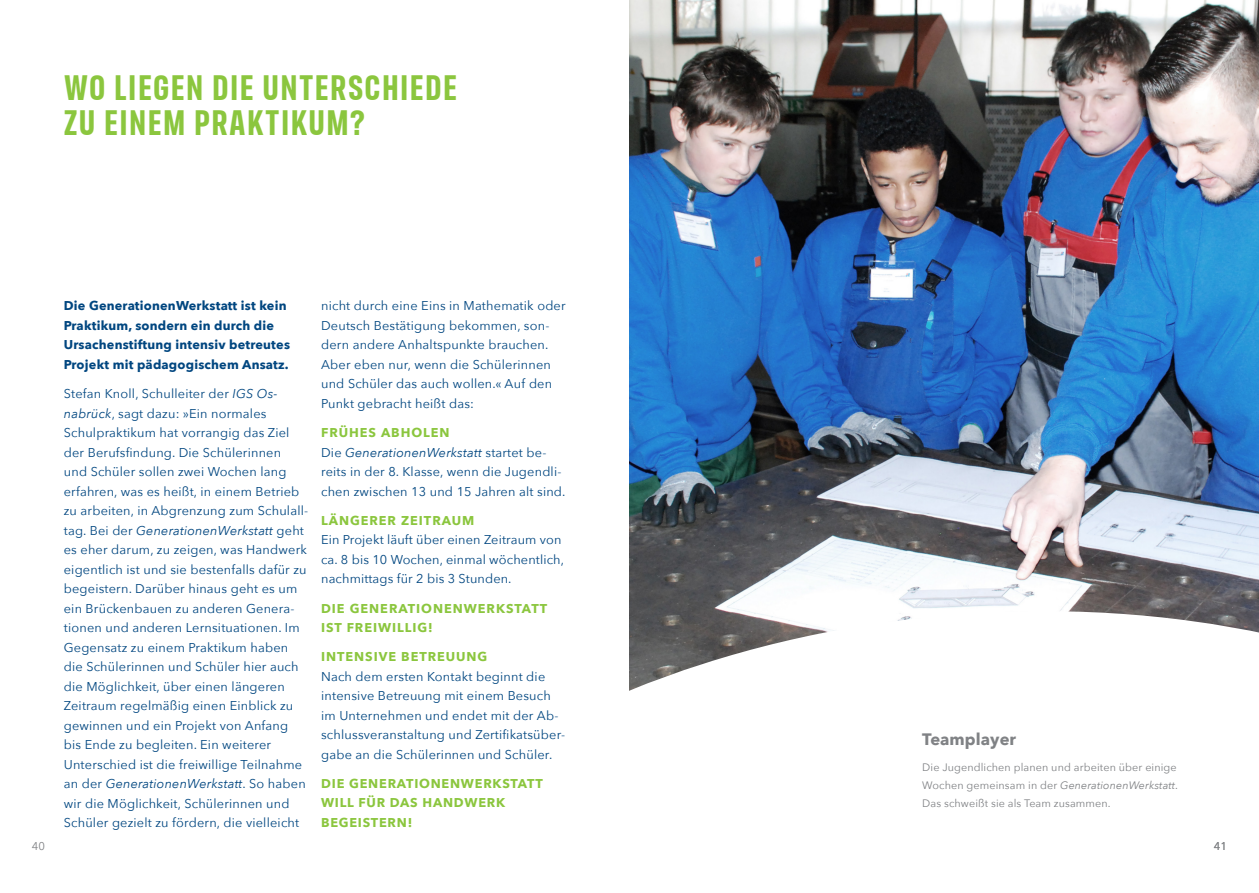
<style>
.page{position:relative;width:1259px;height:893px;background:#fff}
.page>*{position:absolute;margin:0;border:0;box-sizing:border-box;transform-origin:0 0}
.t1{font:700 36px/34.5px "FS Industrie Cd";letter-spacing:.04em;color:#8bc63e}
.t2{font:700 16.5px "Avenir Next";letter-spacing:.005em;color:#808285}
.t3{font:12.75px/19.5px "Avenir Next";letter-spacing:.015em;color:#004680}
.t4{font:700 12.75px/19.5px "Avenir Next";letter-spacing:.075em;color:#8bc63e}
.t5{font:700 12.75px/19.5px "Avenir Next";letter-spacing:.015em;color:#004680}
.t6{font:11.25px "Avenir Next";color:#808285}
.t7{font:10.8px/18px "Avenir Next";letter-spacing:.01em;color:#808285;text-align:justify}
.s1{font-style:italic}
.s2{font-weight:700;color:#8bc63e}
</style>
<div class="page">
<img style="left:629px;top:0;width:630px;height:576px">
<svg style="left:629px;top:576px;width:630px;height:115px"></svg>
<h1 class="t1" style="left:64px;top:70px;width:395px">WO LIEGEN DIE UNTERSCHIEDE<br>ZU EINEM PRAKTIKUM?</h1>
<p class="t5" style="left:64px;top:296px;width:228px">Die GenerationenWerkstatt ist kein Praktikum, sondern ein durch die Ursachenstiftung intensiv betreutes Projekt mit pädagogischem Ansatz.</p>
<p class="t3" style="left:64px;top:383px;width:246px">Stefan Knoll, Schulleiter der <span class="s1">IGS Os&shy;nabrück</span>, sagt dazu: »Ein normales Schulpraktikum hat vorrangig das Ziel der Berufsfindung. Die Schülerinnen<br>und Schüler sollen zwei Wochen lang erfahren, was es heißt, in einem Betrieb zu arbeiten, in Abgrenzung zum Schulall&shy;tag. Bei der <span class="s1">GenerationenWerkstatt</span> geht es eher darum, zu zeigen, was Handwerk eigentlich ist und sie bestenfalls dafür zu begeistern. Darüber hinaus geht es um ein Brückenbauen zu anderen Genera&shy;tionen und anderen Lernsituationen. Im Gegensatz zu einem Praktikum haben die Schülerinnen und Schüler hier auch die Möglichkeit, über einen längeren Zeitraum regelmäßig einen Einblick zu gewinnen und ein Projekt von Anfang bis Ende zu begleiten. Ein weiterer Unterschied ist die freiwillige Teilnahme an der <span class="s1">GenerationenWerkstatt</span>. So haben wir die Möglichkeit, Schülerinnen und Schüler gezielt zu fördern, die vielleicht</p>
<p class="t3" style="left:321px;top:296px;width:246px">nicht durch eine Eins in Mathematik oder Deutsch Bestätigung bekommen, son&shy;dern andere Anhaltspunkte brauchen.<br>Aber eben nur, wenn die Schülerinnen und Schüler das auch wollen.« Auf den Punkt gebracht heißt das:</p>
<p class="t3" style="left:321px;top:422px;width:246px"><span class="s2">FRÜHES ABHOLEN<br></span>Die <span class="s1">GenerationenWerkstatt</span> startet be&shy;reits in der 8. Klasse, wenn die Jugendli&shy;chen zwischen 13 und 15 Jahren alt sind.</p>
<p class="t4" style="left:321px;top:510px;width:155px">LÄNGERER ZEITRAUM</p>
<p class="t3" style="left:321px;top:529px;width:244px">Ein Projekt läuft über einen Zeitraum von ca. 8 bis 10 Wochen, einmal wöchentlich, nachmittags für 2 bis 3 Stunden.</p>
<p class="t4" style="left:321px;top:598px;width:228px">DIE GENERATIONENWERKSTATT<br>IST FREIWILLIG!</p>
<p class="t4" style="left:321px;top:647px;width:168px">INTENSIVE BETREUUNG</p>
<p class="t3" style="left:321px;top:666px;width:246px">Nach dem ersten Kontakt beginnt die intensive Betreuung mit einem Besuch im Unternehmen und endet mit der Ab&shy;schlussveranstaltung und Zertifikatsüber&shy;gabe an die Schülerinnen und Schüler.</p>
<p class="t4" style="left:321px;top:774px;width:223px">DIE GENERATIONENWERKSTATT<br>WILL FÜR DAS HANDWERK<br>BEGEISTERN!</p>
<p class="t2" style="left:922px;top:725px;width:95px">Teamplayer</p>
<p class="t7" style="left:922px;top:758px;width:257px">Die Jugendlichen planen und arbeiten über einige Wochen gemeinsam in der <span class="s1">GenerationenWerkstatt</span>.<br>Das schweißt sie als Team zusammen.</p>
<p class="t6" style="left:32px;top:836px;width:15px">40</p>
<p class="t6" style="left:1214px;top:836px;width:15px">41</p>
</div>
